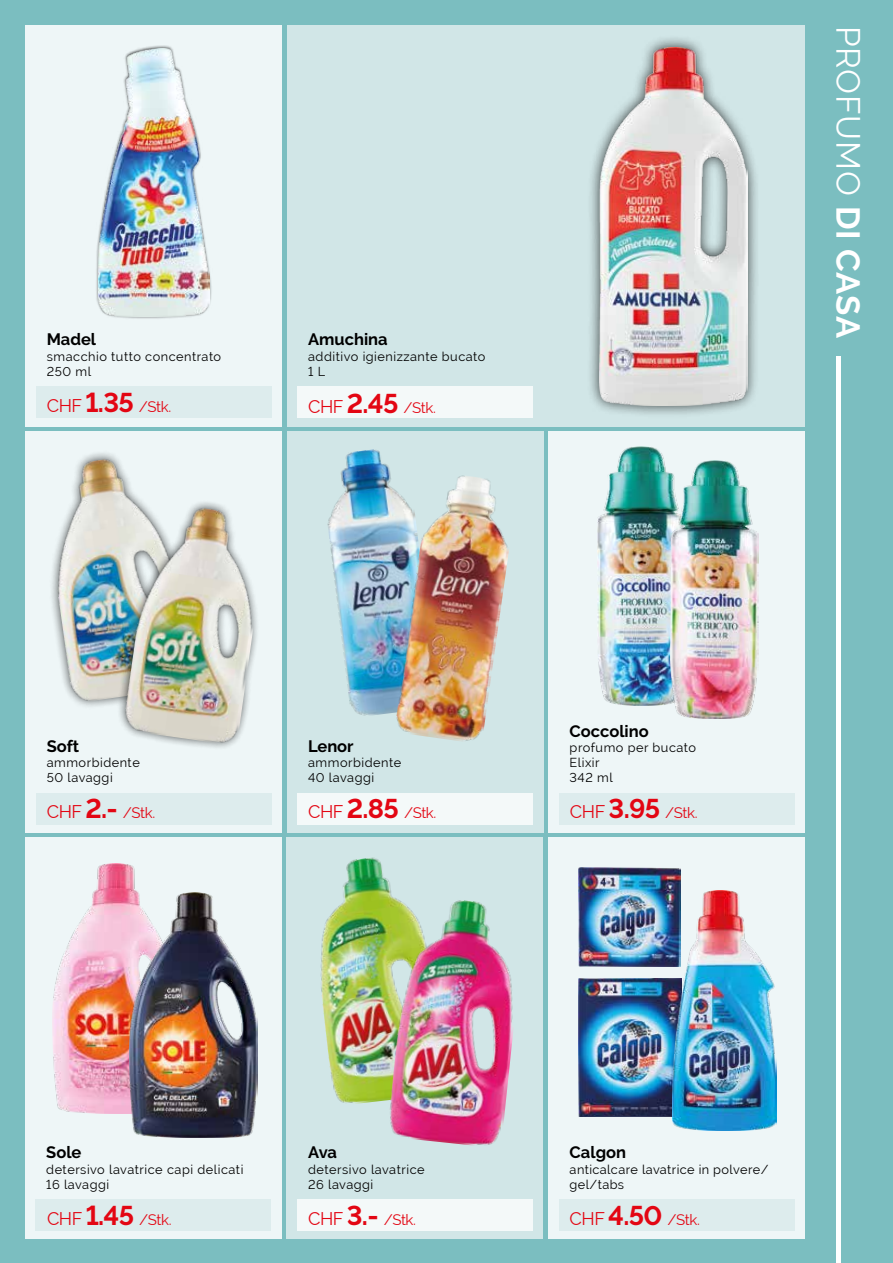
<style>
.page{position:relative;width:893px;height:1263px;background:#7bbec0}
.page>*{position:absolute;margin:0;border:0;box-sizing:border-box;transform-origin:0 0}
.t1{font:33px "Raleway";letter-spacing:.025em;color:#fff}
.t2{font:700 16.5px "Raleway";color:#000}
.t3{font:15px "Raleway";letter-spacing:-.03em;color:#e30613}
.t4{font:12.75px/15.3px "Raleway";letter-spacing:.04em;color:#000}
.s1{font-size:18px}
.s2{font-weight:700;font-size:27px}
.s3{font-weight:700}
</style>
<div class="page">
<div style="left:287px;top:431px;width:256px;height:401px;background:#d1e6e7"></div>
<div style="left:26px;top:26px;width:256px;height:401px;background:#eef6f7"></div>
<div style="left:26px;top:431px;width:256px;height:401px;background:#eef6f7"></div>
<div style="left:26px;top:838px;width:256px;height:401px;background:#eef6f7"></div>
<div style="left:548px;top:838px;width:257px;height:401px;background:#eef6f7"></div>
<div style="left:548px;top:431px;width:257px;height:401px;background:#eef6f7"></div>
<div style="left:287px;top:26px;width:518px;height:401px;background:#d1e6e7"></div>
<div style="left:287px;top:838px;width:256px;height:401px;background:#d1e6e7"></div>
<div style="left:836px;top:356px;width:5px;height:907px;background:#fff"></div>
<div style="left:559px;top:793px;width:236px;height:32px;background:#ddeced"></div>
<div style="left:559px;top:1199px;width:236px;height:32px;background:#ddeced"></div>
<div style="left:36px;top:1199px;width:235px;height:32px;background:#ddeced"></div>
<div style="left:36px;top:386px;width:236px;height:32px;background:#ddeced"></div>
<div style="left:36px;top:793px;width:236px;height:32px;background:#ddeced"></div>
<div style="left:298px;top:386px;width:235px;height:32px;background:#f4f9f9"></div>
<div style="left:298px;top:793px;width:235px;height:32px;background:#f4f9f9"></div>
<div style="left:298px;top:1199px;width:235px;height:32px;background:#f4f9f9"></div>
<div style="left:29px;top:441px;width:172px;height:274px;background:#eef6f7"></div>
<img style="left:40px;top:452px;width:150px;height:251px">
<img style="left:112px;top:491px;width:168px;height:266px">
<img style="left:123px;top:501px;width:146px;height:245px">
<img style="left:53px;top:863px;width:127px;height:250px">
<img style="left:130px;top:892px;width:127px;height:245px">
<img style="left:307px;top:852px;width:141px;height:254px">
<img style="left:387px;top:895px;width:139px;height:253px">
<img style="left:579px;top:978px;width:93px;height:138px">
<img style="left:672px;top:891px;width:104px;height:239px">
<img style="left:578px;top:867px;width:103px;height:99px">
<img style="left:319px;top:445px;width:120px;height:273px">
<img style="left:394px;top:471px;width:124px;height:273px">
<div style="left:95px;top:45px;width:117px;height:274px;background:#000;opacity:.75"></div>
<img style="left:98px;top:48px;width:111px;height:268px">
<img style="left:598px;top:447px;width:88px;height:259px">
<img style="left:670px;top:460px;width:88px;height:259px">
<div style="left:587px;top:35px;width:173px;height:383px;background:#000;opacity:.75"></div>
<img style="left:599px;top:48px;width:149px;height:357px">
<p class="t2" style="left:47px;top:330px;width:51px">Madel</p>
<p class="t4" style="left:47px;top:348px;width:176px">smacchio tutto concentrato<br>250 ml</p>
<p class="t3" style="left:47px;top:398px;width:126px"><span class="s1">CHF</span> <span class="s2">1.35</span> /Stk.</p>
<p class="t2" style="left:308px;top:330px;width:81px">Amuchina</p>
<p class="t4" style="left:308px;top:348px;width:179px">additivo igienizzante bucato<br>1 L</p>
<p class="t3" style="left:308px;top:399px;width:129px"><span class="s1">CHF</span> <span class="s2">2.45</span> /Stk.</p>
<p class="t2" style="left:47px;top:736px;width:34px">Soft</p>
<p class="t4" style="left:47px;top:755px;width:95px">ammorbidente<br>50 lavaggi</p>
<p class="t2" style="left:308px;top:736px;width:47px">Lenor</p>
<p class="t4" style="left:308px;top:755px;width:95px">ammorbidente<br>40 lavaggi</p>
<p class="t2" style="left:570px;top:721px;width:81px">Coccolino</p>
<p class="t4" style="left:570px;top:740px;width:128px">profumo per bucato<br>Elixir<br>342 ml</p>
<p class="t3" style="left:308px;top:804px;width:130px"><span class="s1">CHF</span> <span class="s2">2.85</span> /Stk.</p>
<p class="t3" style="left:47px;top:804px;width:110px"><span class="s1">CHF</span> <span class="s2">2.-</span> /Stk.</p>
<p class="t3" style="left:570px;top:804px;width:129px"><span class="s1">CHF</span> <span class="s2">3.95</span> /Stk.</p>
<h1 class="t1" style="left:867px;top:26px;width:314px;rotate:90deg">PROFUMO <span class="s3">DI CASA</span></h1>
<p class="t2" style="left:46px;top:1143px;width:37px">Sole</p>
<p class="t4" style="left:46px;top:1161px;width:199px">detersivo lavatrice capi delicati<br>16 lavaggi</p>
<p class="t2" style="left:308px;top:1143px;width:30px">Ava</p>
<p class="t4" style="left:308px;top:1161px;width:118px">detersivo lavatrice<br>26 lavaggi</p>
<p class="t2" style="left:570px;top:1143px;width:58px">Calgon</p>
<p class="t4" style="left:570px;top:1161px;width:200px">anticalcare lavatrice in polvere/ gel/tabs</p>
<p class="t3" style="left:308px;top:1211px;width:109px"><span class="s1">CHF</span> <span class="s2">3.-</span> /Stk.</p>
<p class="t3" style="left:47px;top:1211px;width:126px"><span class="s1">CHF</span> <span class="s2">1.45</span> /Stk.</p>
<p class="t3" style="left:570px;top:1211px;width:132px"><span class="s1">CHF</span> <span class="s2">4.50</span> /Stk.</p>
</div>
